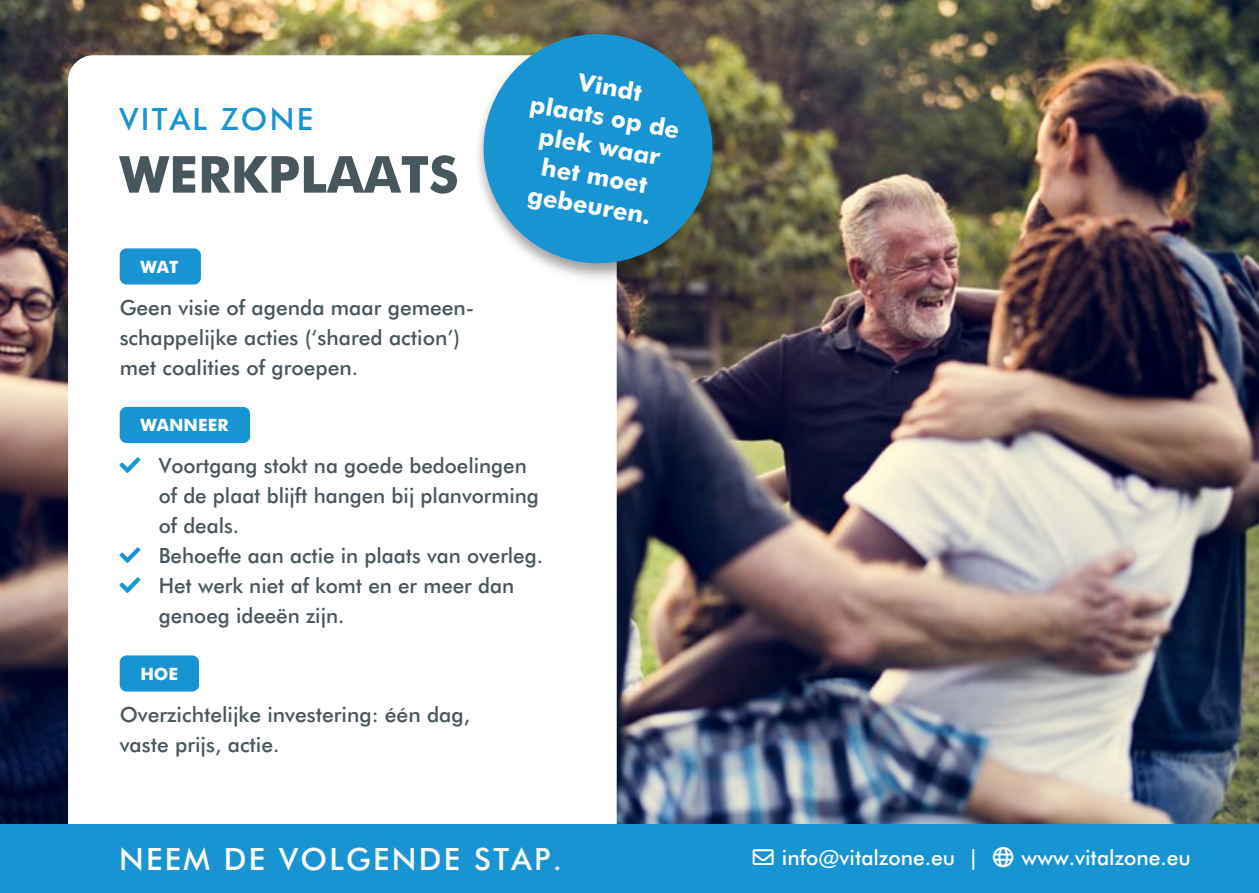
<style>
.page{position:relative;width:1259px;height:893px;background:#fff}
.page>*{position:absolute;margin:0;border:0;box-sizing:border-box;transform-origin:0 0}
.t1{font:700 51px "Futura BT";color:#48565d}
.t2{font:500 30.6px "Futura BT";letter-spacing:.075em;color:#fff}
.t3{font:500 30.6px "Futura BT";letter-spacing:.075em;color:#1994d2}
.t4{font:700 24px/30px "Futura BT";color:#fff;text-align:center}
.t5{font:500 21px/30px "Futura BT";color:#48565d}
.t6{font:500 21px "Futura BT";color:#fff}
.t7{font:700 17.1px "Futura BT";color:#fff}
</style>
<div class="page">
<img style="left:0;top:0;width:1259px;height:825px">
<svg style="left:68px;top:55px;width:549px;height:770px"></svg>
<div style="left:120px;top:248px;width:81px;height:37px;background:#1994d2;border-radius:7px"></div>
<div style="left:120px;top:407px;width:130px;height:36px;background:#1994d2;border-radius:7px"></div>
<div style="left:120px;top:655px;width:79px;height:37px;background:#1994d2;border-radius:7px"></div>
<div style="left:472px;top:22px;width:264px;height:266px;background:#000;opacity:.3"></div>
<div style="left:475px;top:34px;width:246px;height:246px;background:#000;opacity:.19"></div>
<svg style="left:475px;top:25px;width:246px;height:247px;background:#4395b9"></svg>
<div style="left:0;top:825px;width:1259px;height:68px;background:#1994d2"></div>
<svg style="left:120px;top:457px;width:20px;height:16px"></svg>
<svg style="left:120px;top:547px;width:20px;height:16px"></svg>
<svg style="left:120px;top:577px;width:20px;height:16px"></svg>
<h2 class="t3" style="left:120px;top:101px;width:195px">VITAL ZONE</h2>
<h1 class="t1" style="left:120px;top:144px;width:340px">WERKPLAATS</h1>
<p class="t7" style="left:140px;top:256px;width:40px">WAT</p>
<p class="t5" style="left:120px;top:292px;width:356px">Geen visie of agenda maar gemeen&shy;schappelijke acties (‘shared action’) met coalities of groepen.</p>
<p class="t4" style="left:538px;top:59px;width:153px;rotate:10deg">Vindt<br>plaats op de plek waar het moet gebeuren.</p>
<p class="t7" style="left:140px;top:415px;width:89px">WANNEER</p>
<p class="t5" style="left:159px;top:450px;width:386px">Voortgang stokt na goede bedoelingen of de plaat blijft hangen bij planvorming of deals.<br>Behoefte aan actie in plaats van overleg.<br>Het werk niet af komt en er meer dan genoeg ideeën zijn.</p>
<p class="t7" style="left:140px;top:663px;width:39px">HOE</p>
<p class="t5" style="left:120px;top:699px;width:352px">Overzichtelijke investering: één dag, vaste prijs, actie.</p>
<h2 class="t2" style="left:119px;top:840px;width:444px">NEEM DE VOLGENDE STAP.</h2>
<p class="t6" style="left:753px;top:845px;width:227px">→ info@vitalzone.eu |</p>
<p class="t6" style="left:1021px;top:845px;width:171px">www.vitalzone.eu</p>
</div>
